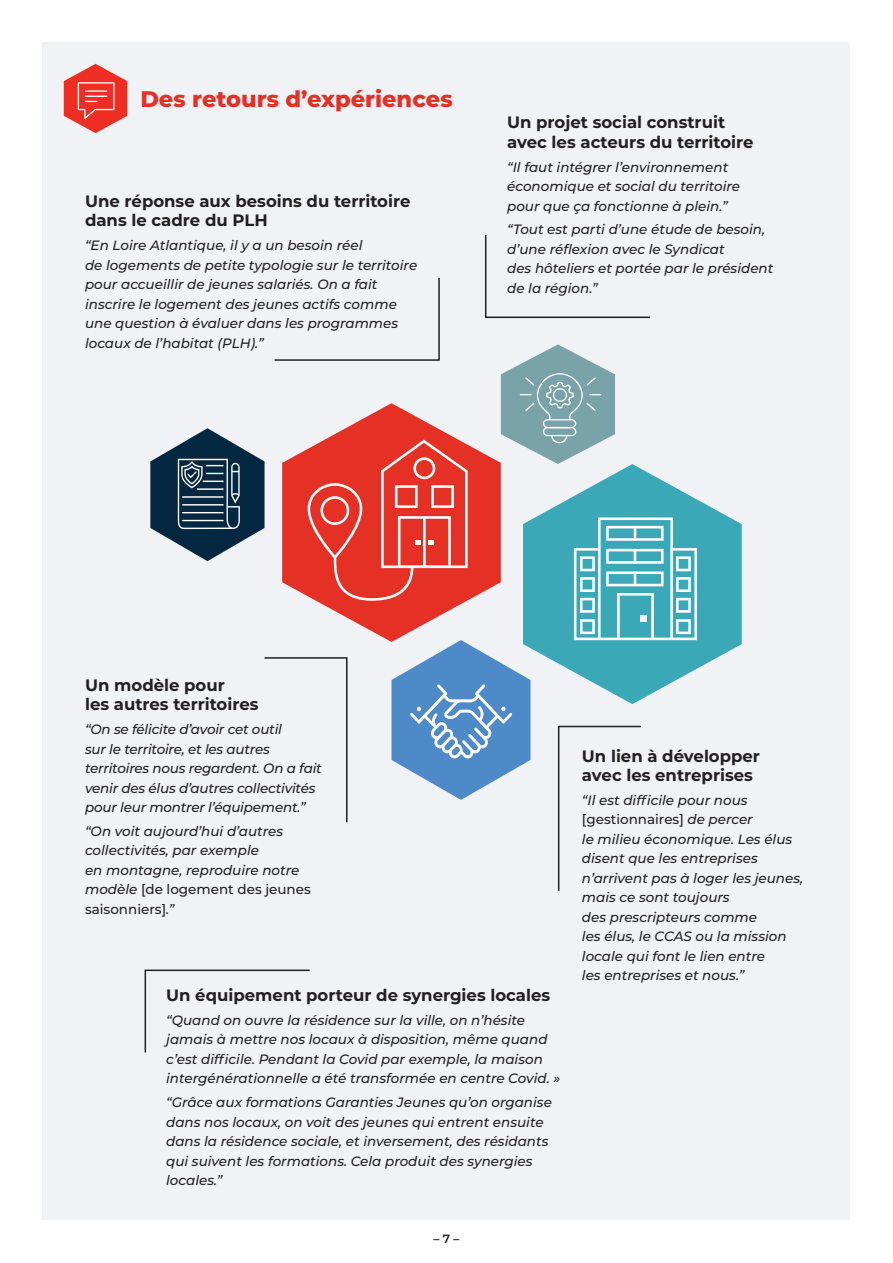
<style>
.page{position:relative;width:893px;height:1263px;background:#fff}
.page>*{position:absolute;margin:0;border:0;box-sizing:border-box;transform-origin:0 0}
.t1{font:800 22.5px "Montserrat";color:#e53025}
.t2{font:700 16.5px/19.5px "Montserrat";color:#231f20}
.t3{font:italic 500 13.5px/19.5px "Montserrat";color:#231f20}
.t4{font:600 12px "Montserrat";color:#231f20}
.s1{font-style:normal}
</style>
<div class="page">
<div style="left:43px;top:43px;width:807px;height:1177px;background:#f0f2f5"></div>
<svg style="left:64px;top:64px;width:63px;height:69px"></svg>
<svg style="left:282px;top:403px;width:219px;height:239px"></svg>
<svg style="left:308px;top:439px;width:160px;height:162px;background:#e8493f"></svg>
<svg style="left:523px;top:464px;width:219px;height:240px;fill:#3ba8b8"></svg>
<svg style="left:574px;top:517px;width:123px;height:123px"></svg>
<svg style="left:501px;top:344px;width:114px;height:120px"></svg>
<svg style="left:391px;top:640px;width:139px;height:160px"></svg>
<svg style="left:150px;top:428px;width:115px;height:133px"></svg>
<svg style="left:274px;top:277px;width:166px;height:84px"></svg>
<svg style="left:485px;top:235px;width:165px;height:83px"></svg>
<svg style="left:144px;top:969px;width:166px;height:84px"></svg>
<svg style="left:264px;top:657px;width:84px;height:166px"></svg>
<svg style="left:557px;top:725px;width:84px;height:166px"></svg>
<h1 class="t1" style="left:140px;top:82px;width:314px">Des retours d’expériences</h1>
<p class="t2" style="left:85px;top:190px;width:327px">Une réponse aux besoins du territoire dans le cadre du PLH</p>
<p class="t3" style="left:85px;top:235px;width:334px">“En Loire Atlantique, il y a un besoin réel<br>de logements de petite typologie sur le territoire pour accueillir de jeunes salariés. On a fait inscrire le logement des jeunes actifs comme une question à évaluer dans les programmes locaux de l’habitat (PLH).”</p>
<p class="t2" style="left:507px;top:112px;width:248px">Un projet social construit avec les acteurs du territoire</p>
<p class="t3" style="left:507px;top:156px;width:234px">“Il faut intégrer l’environnement économique et social du territoire pour que ça fonctionne à plein.”</p>
<p class="t3" style="left:507px;top:219px;width:268px">“Tout est parti d’une étude de besoin, d’une réflexion avec le Syndicat<br>des hôteliers et portée par le président de la région.”</p>
<p class="t2" style="left:85px;top:674px;width:175px">Un modèle pour<br>les autres territoires</p>
<p class="t3" style="left:85px;top:719px;width:238px">“On se félicite d’avoir cet outil<br>sur le territoire, et les autres territoires nous regardent. On a fait venir des élus d’autres collectivités pour leur montrer l’équipement.”</p>
<p class="t3" style="left:85px;top:821px;width:227px">“On voit aujourd’hui d’autres collectivités, par exemple<br>en montagne, reproduire notre modèle <span class="s1">[de logement des jeunes saisonniers]</span>.”</p>
<p class="t2" style="left:582px;top:745px;width:180px">Un lien à développer avec les entreprises</p>
<p class="t3" style="left:582px;top:790px;width:223px">“Il est difficile pour nous <span class="s1">[gestionnaires]</span> de percer<br>le milieu économique. Les élus disent que les entreprises n’arrivent pas à loger les jeunes, mais ce sont toujours<br>des prescripteurs comme<br>les élus, le CCAS ou la mission locale qui font le lien entre<br>les entreprises et nous.”</p>
<p class="t2" style="left:166px;top:984px;width:386px">Un équipement porteur de synergies locales</p>
<p class="t3" style="left:166px;top:1010px;width:395px">“Quand on ouvre la résidence sur la ville, on n’hésite jamais à mettre nos locaux à disposition, même quand c’est difficile. Pendant la Covid par exemple, la maison intergénérationnelle a été transformée en centre Covid. »</p>
<p class="t3" style="left:166px;top:1092px;width:387px">“Grâce aux formations Garanties Jeunes qu’on organise dans nos locaux, on voit des jeunes qui entrent ensuite dans la résidence sociale, et inversement, des résidants qui suivent les formations. Cela produit des synergies locales.”</p>
<p class="t4" style="left:433px;top:1231px;width:27px">– 7 –</p>
</div>
